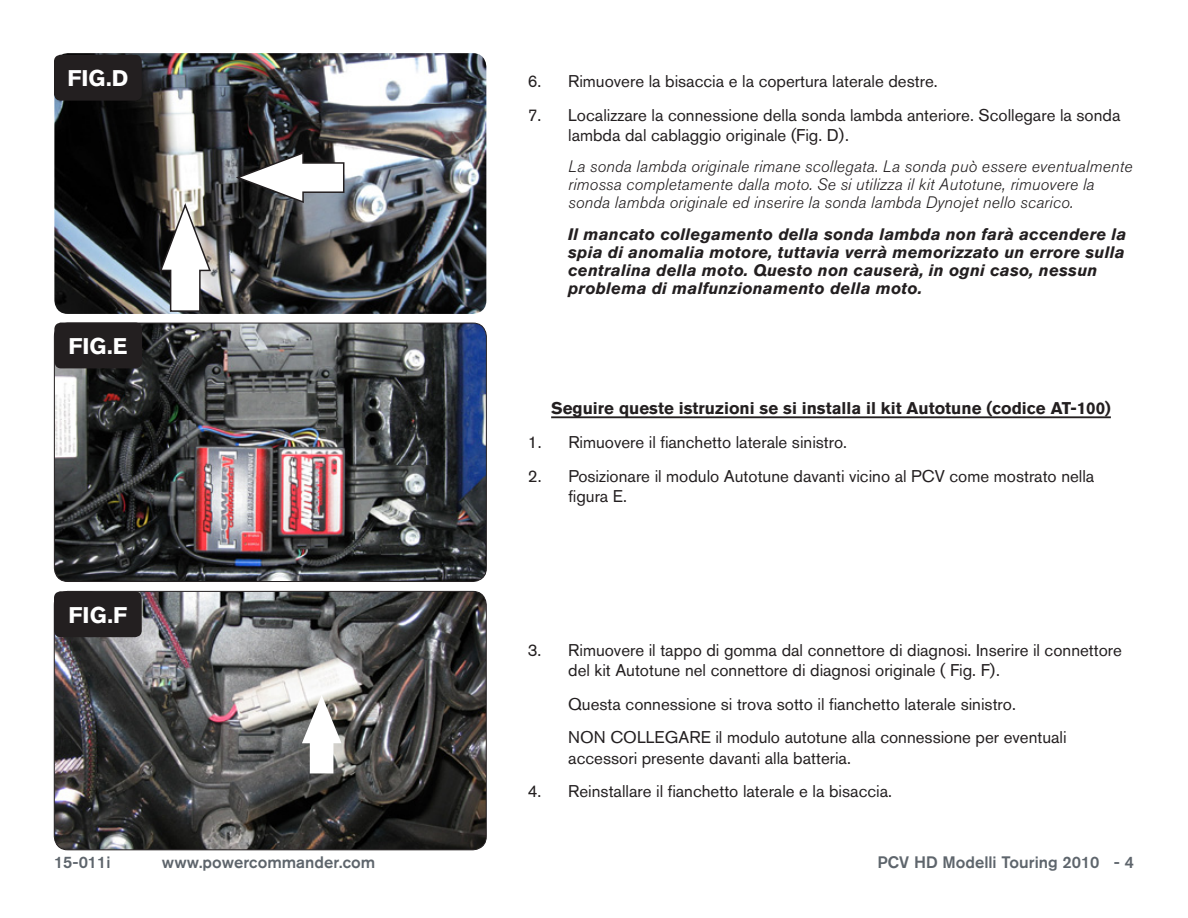
<style>
.page{position:relative;width:1188px;height:918px;background:#fff}
.page>*{position:absolute;margin:0;border:0;box-sizing:border-box;transform-origin:0 0}
.t1{font:700 22.5px "Akzidenz Grotesk BQ";color:#fff}
.t2{font:16.8px/20.2px "Akzidenz Grotesk BQ";color:#231f20}
.t3{font:700 16.8px "Akzidenz Grotesk BQ";color:#231f20}
.t4{font:italic 700 16.5px/18px "Akzidenz Grotesk BQ";letter-spacing:.01em;color:#231f20}
.t5{font:italic 300 16.5px/18px "Akzidenz Grotesk BQ";letter-spacing:.01em;color:#231f20}
.t6{font:500 16.5px "Akzidenz Grotesk BQ";color:#5e656c}
</style>
<div class="page">
<img style="left:54px;top:53px;width:432px;height:261px">
<div style="left:54px;top:55px;width:88px;height:46px;background:#231f20;border-radius:7px"></div>
<svg style="left:234px;top:151px;width:111px;height:53px"></svg>
<svg style="left:159px;top:201px;width:53px;height:112px"></svg>
<img style="left:54px;top:323px;width:432px;height:259px">
<div style="left:54px;top:323px;width:433px;height:259px;border:1px solid #231f20;border-radius:14px"></div>
<hr style="left:551px;top:416px;width:560px;height:2px;background:#231f20">
<div style="left:54px;top:323px;width:88px;height:45px;background:#231f20;border-radius:7px"></div>
<img style="left:54px;top:591px;width:432px;height:259px">
<div style="left:54px;top:591px;width:433px;height:259px;border:1px solid #231f20;border-radius:14px"></div>
<div style="left:54px;top:591px;width:88px;height:46px;background:#231f20;border-radius:7px"></div>
<svg style="left:302px;top:695px;width:40px;height:78px"></svg>
<h1 class="t1" style="left:67px;top:65px;width:60px">FIG.D</h1>
<h1 class="t1" style="left:68px;top:333px;width:58px">FIG.E</h1>
<h1 class="t1" style="left:69px;top:602px;width:60px">FIG.F</h1>
<p class="t2" style="left:528px;top:71px;width:412px">6. Rimuovere la bisaccia e la copertura laterale destre.</p>
<p class="t2" style="left:568px;top:105px;width:554px;text-indent:-40px">7. Localizzare la connessione della sonda lambda anteriore. Scollegare la sonda lambda dal cablaggio originale (Fig. D).</p>
<p class="t5" style="left:568px;top:158px;width:566px">La sonda lambda originale rimane scollegata. La sonda può essere eventualmente rimossa completamente dalla moto. Se si utilizza il kit Autotune, rimuovere la sonda lambda originale ed inserire la sonda lambda Dynojet nello scarico.</p>
<p class="t4" style="left:568px;top:225px;width:560px">Il mancato collegamento della sonda lambda non farà accendere la spia di anomalia motore, tuttavia verrà memorizzato un errore sulla centralina della moto. Questo non causerà, in ogni caso, nessun problema di malfunzionamento della moto.</p>
<p class="t3" style="left:551px;top:399px;width:561px">Seguire queste istruzioni se si installa il kit Autotune (codice AT-100)</p>
<p class="t2" style="left:528px;top:432px;width:321px">1. Rimuovere il fianchetto laterale sinistro.</p>
<p class="t2" style="left:568px;top:466px;width:528px;text-indent:-40px">2. Posizionare il modulo Autotune davanti vicino al PCV come mostrato nella figura E.</p>
<p class="t2" style="left:568px;top:640px;width:555px;text-indent:-40px">3. Rimuovere il tappo di gomma dal connettore di diagnosi. Inserire il connettore del kit Autotune nel connettore di diagnosi originale ( Fig. F).</p>
<p class="t2" style="left:568px;top:687px;width:500px;line-height:33.8px">Questa connessione si trova sotto il fianchetto laterale sinistro.<br>NON COLLEGARE il modulo autotune alla connessione per eventuali</p>
<p class="t2" style="left:568px;top:748px;width:284px">accessori presente davanti alla batteria.</p>
<p class="t2" style="left:528px;top:781px;width:366px">4. Reinstallare il fianchetto laterale e la bisaccia.</p>
<p class="t6" style="left:54px;top:852px;width:58px">15-011i</p>
<p class="t6" style="left:162px;top:852px;width:215px">www.powercommander.com</p>
<p class="t6" style="left:878px;top:852px;width:258px">PCV HD Modelli Touring 2010 - 4</p>
</div>
